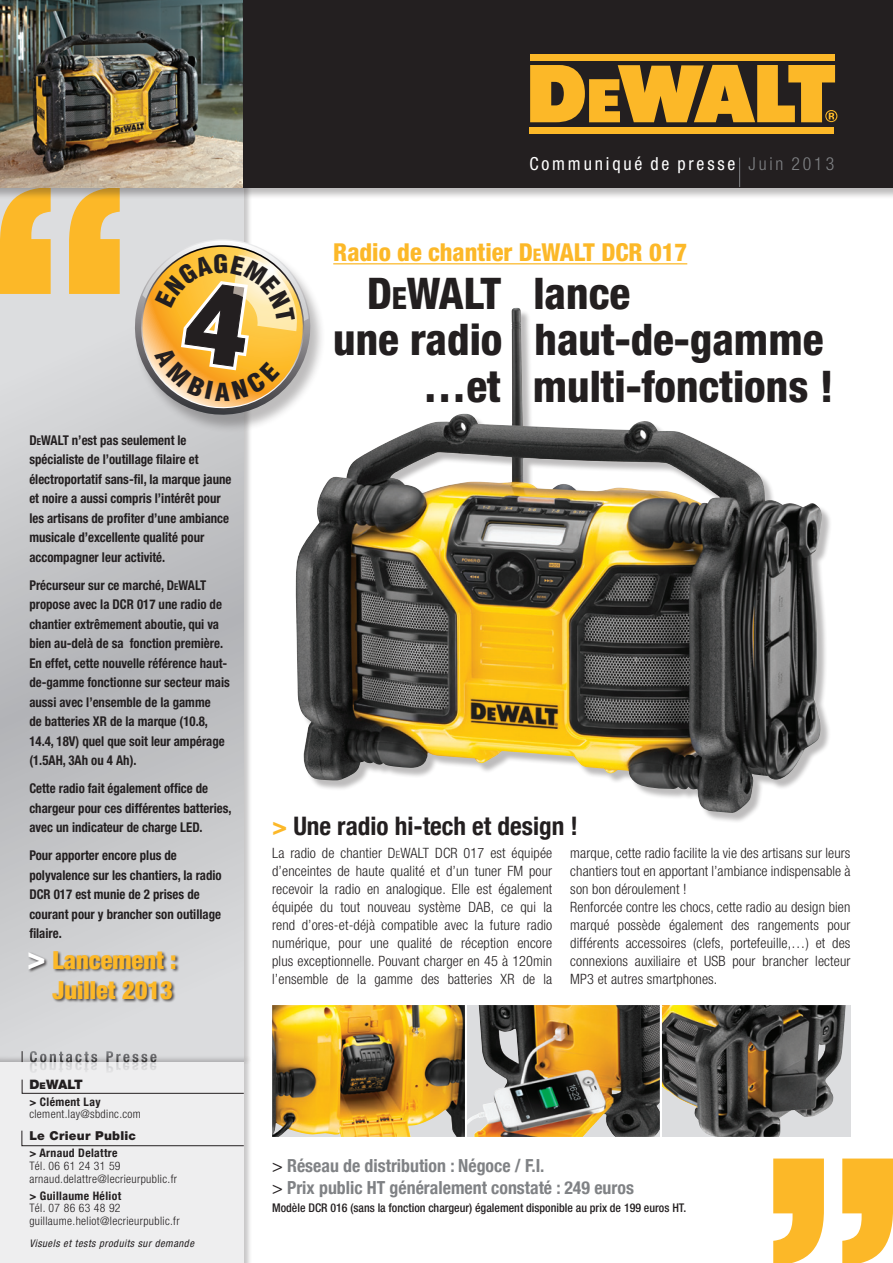
<style>
.page{position:relative;width:893px;height:1263px;background:#fff}
.page>*{position:absolute;margin:0;border:0;box-sizing:border-box;transform-origin:0 0}
.t1{font:800 condensed 43.65px "Helvetica Neue";color:#231f20}
.t2{font:800 condensed 43.65px "Helvetica Neue";color:#231f20}
.t3{font:700 condensed 25.5px "Helvetica Neue";color:#231f20}
.t4{font:800 condensed 24.75px "Helvetica Neue";color:#fcb828}
.t5{font:900 condensed 24.75px/29.5px "Helvetica Neue";color:#fcb828;text-align:right}
.t6{font:900 condensed 24.3px "Helvetica";color:#231f20;scale:1.11 1}
.t7{font:700 condensed 18px "Helvetica Neue";color:#808285}
.t8{font:condensed 18px "Helvetica Neue";letter-spacing:.16em;color:#fff}
.t9{font:300 condensed 14.25px/18px "Helvetica Neue";letter-spacing:.01em;color:#231f20;text-align:justify}
.t10{font:700 condensed 13.5px/19.5px "Helvetica Neue";color:#231f20;scale:.95 1}
.t11{font:900 13.05px "Helvetica Neue";color:#231f20}
.t12{font:900 12.3px "Helvetica Neue";letter-spacing:.02em;color:#231f20}
.t13{font:500 condensed 12px "Helvetica Neue";color:#231f20}
.t14{font:300 condensed 11.7px "Helvetica Neue";letter-spacing:.03em;color:#231f20}
.t15{font:700 condensed 11.7px "Helvetica Neue";letter-spacing:.03em;color:#231f20}
.t16{font:italic condensed 10.5px "Helvetica Neue";letter-spacing:.05em;color:#231f20}
.s1{font-style:inherit}
.s2{font-size:9.45px}
.s3{font-size:31.5px;color:#fff}
.s4{font-size:9.15px}
.s5{font-weight:300;color:#808285}
.s6{font-size:17.25px}
.s7{font-size:30.6px}
.s8{color:#fcb828}
.s9{font-size:10.05px}
.s10{font-weight:400;font-stretch:normal;color:#231f20}
</style>
<div class="page">
<svg style="left:773px;top:1158px;width:120px;height:105px"></svg>
<div style="left:0;top:180px;width:252px;height:884px;background:#231f20;opacity:.25"></div>
<svg style="left:0;top:200px;width:244px;height:855px"></svg>
<svg style="left:0;top:200px;width:120px;height:94px"></svg>
<div style="left:0;top:0;width:893px;height:200px;background:#231f20;opacity:.3"></div>
<div style="left:0;top:0;width:893px;height:187px;background:#231f20"></div>
<div style="left:529px;top:128px;width:305px;height:6px;background:#fcb828"></div>
<div style="left:530px;top:54px;width:305px;height:6px;background:#fcb828"></div>
<svg style="left:530px;top:65px;width:307px;height:57px"></svg>
<div style="left:28px;top:951px;width:152px;height:51px;background:#231f20;opacity:.75"></div>
<hr style="left:333px;top:263px;width:354px;height:1px;background:#fcb828">
<div style="left:0;top:0;width:251px;height:190px;background:#231f20;opacity:.25"></div>
<img style="left:0;top:0;width:243px;height:187px">
<div style="left:134px;top:241px;width:192px;height:193px;background:#231f20;opacity:.3"></div>
<svg style="left:739px;top:158px;width:1px;height:29px"></svg>
<div style="left:0;top:1055px;width:252px;height:208px;background:#231f20;opacity:.25"></div>
<div style="left:0;top:1062px;width:244px;height:201px;background:#eeeeef"></div>
<svg style="left:21px;top:1130px;width:223px;height:16px"></svg>
<svg style="left:22px;top:1079px;width:222px;height:15px"></svg>
<div style="left:297px;top:309px;width:535px;height:514px;background:#231f20;opacity:.3"></div>
<img style="left:294px;top:308px;width:528px;height:505px">
<img style="left:272px;top:1005px;width:193px;height:132px">
<img style="left:467px;top:1005px;width:193px;height:132px">
<div style="left:662px;top:1005px;width:188px;height:132px;background:#dcdddf"></div>
<img style="left:662px;top:1005px;width:184px;height:132px">
<svg style="left:129px;top:239px;width:187px;height:181px"></svg>
<p class="t6" style="left:215px;top:376px;width:15px">A</p>
<p class="t10" style="left:29px;top:430px;width:214px"><span class="s1">D</span><span class="s2">e</span><span class="s1">WALT</span> n’est pas seulement le spécialiste de l’outillage filaire et électroportatif sans-fil, la marque jaune et noire a aussi compris l’intérêt pour les artisans de profiter d’une ambiance musicale d’excellente qualité pour accompagner leur activité.</p>
<p class="t10" style="left:29px;top:575px;width:213px">Précurseur sur ce marché, <span class="s1">D</span><span class="s2">e</span><span class="s1">WALT </span>propose avec la DCR 017 une radio de chantier extrêmement aboutie, qui va bien au-delà de sa fonction première.<br>En effet, cette nouvelle référence haut&shy;de-gamme fonctionne sur secteur mais aussi avec l’ensemble de la gamme<br>de batteries XR de la marque (10.8, 14.4, 18V) quel que soit leur ampérage (1.5AH, 3Ah ou 4 Ah).</p>
<p class="t10" style="left:29px;top:778px;width:214px">Cette radio fait également office de chargeur pour ces différentes batteries, avec un indicateur de charge LED.</p>
<p class="t10" style="left:29px;top:845px;width:204px">Pour apporter encore plus de polyvalence sur les chantiers, la radio<br>DCR 017 est munie de 2 prises de courant pour y brancher son outillage filaire.</p>
<p class="t5" style="left:27px;top:945px;width:151px"><span class="s3">&gt;</span> Lancement :<br>Juillet 2013</p>
<p class="t11" style="left:29px;top:1076px;width:55px">D<span class="s4">e</span>WALT</p>
<p class="t15" style="left:29px;top:1094px;width:73px">&gt; Clément Lay</p>
<p class="t14" style="left:29px;top:1107px;width:113px">clement.lay@sbdinc.com</p>
<p class="t12" style="left:29px;top:1128px;width:108px">Le Crieur Public</p>
<p class="t15" style="left:29px;top:1146px;width:90px">&gt; Arnaud Delattre</p>
<p class="t14" style="left:29px;top:1159px;width:93px">Tél. 06 61 24 31 59</p>
<p class="t14" style="left:29px;top:1172px;width:149px">arnaud.delattre@lecrieurpublic.fr</p>
<p class="t15" style="left:29px;top:1188px;width:93px">&gt; Guillaume Héliot</p>
<p class="t14" style="left:29px;top:1201px;width:93px">Tél. 07 86 63 48 92</p>
<p class="t14" style="left:29px;top:1214px;width:152px">guillaume.heliot@lecrieurpublic.fr</p>
<p class="t16" style="left:29px;top:1237px;width:166px">Visuels et tests produits sur demande</p>
<p class="t8" style="left:529px;top:154px;width:306px">Communiqué de presse <span class="s5">Juin 2013</span></p>
<p class="t4" style="left:333px;top:237px;width:355px">Radio de chantier D<span class="s6">e</span>WALT DCR 017</p>
<p class="t2" style="left:367px;top:266px;width:265px">D<span class="s7">e</span>WALT <span class="s1">lance</span></p>
<p class="t1" style="left:333px;top:313px;width:492px">une radio haut-de-gamme</p>
<p class="t1" style="left:423px;top:359px;width:412px">…et multi-fonctions !</p>
<p class="t3" style="left:272px;top:810px;width:307px"><span class="s8">&gt;</span> Une radio hi-tech et design !</p>
<p class="t9" style="left:272px;top:843px;width:282px">La radio de chantier D<span class="s9">e</span>WALT DCR 017 est équipée d’enceintes de haute qualité et d’un tuner FM pour recevoir la radio en analogique. Elle est également équipée du tout nouveau système DAB, ce qui la rend d’ores-et-déjà compatible avec la future radio numérique, pour une qualité de réception encore plus exceptionnelle. Pouvant charger en 45 à 120min l’ensemble de la gamme des batteries XR de la</p>
<p class="t9" style="left:570px;top:843px;width:282px">marque, cette radio facilite la vie des artisans sur leurs chantiers tout en apportant l’ambiance indispensable à son bon déroulement !</p>
<p class="t9" style="left:570px;top:897px;width:282px">Renforcée contre les chocs, cette radio au design bien marqué possède également des rangements pour différents accessoires (clefs, portefeuille,…) et des connexions auxiliaire et USB pour brancher lecteur MP3 et autres smartphones.</p>
<p class="t7" style="left:272px;top:1154px;width:274px"><span class="s10">&gt;</span> Réseau de distribution : Négoce / F.I.</p>
<p class="t7" style="left:272px;top:1177px;width:363px"><span class="s10">&gt;</span> Prix public HT généralement constaté : 249 euros</p>
<p class="t13" style="left:272px;top:1200px;width:416px">Modèle DCR 016 (sans la fonction chargeur) également disponible au prix de 199 euros HT.</p>
</div>
